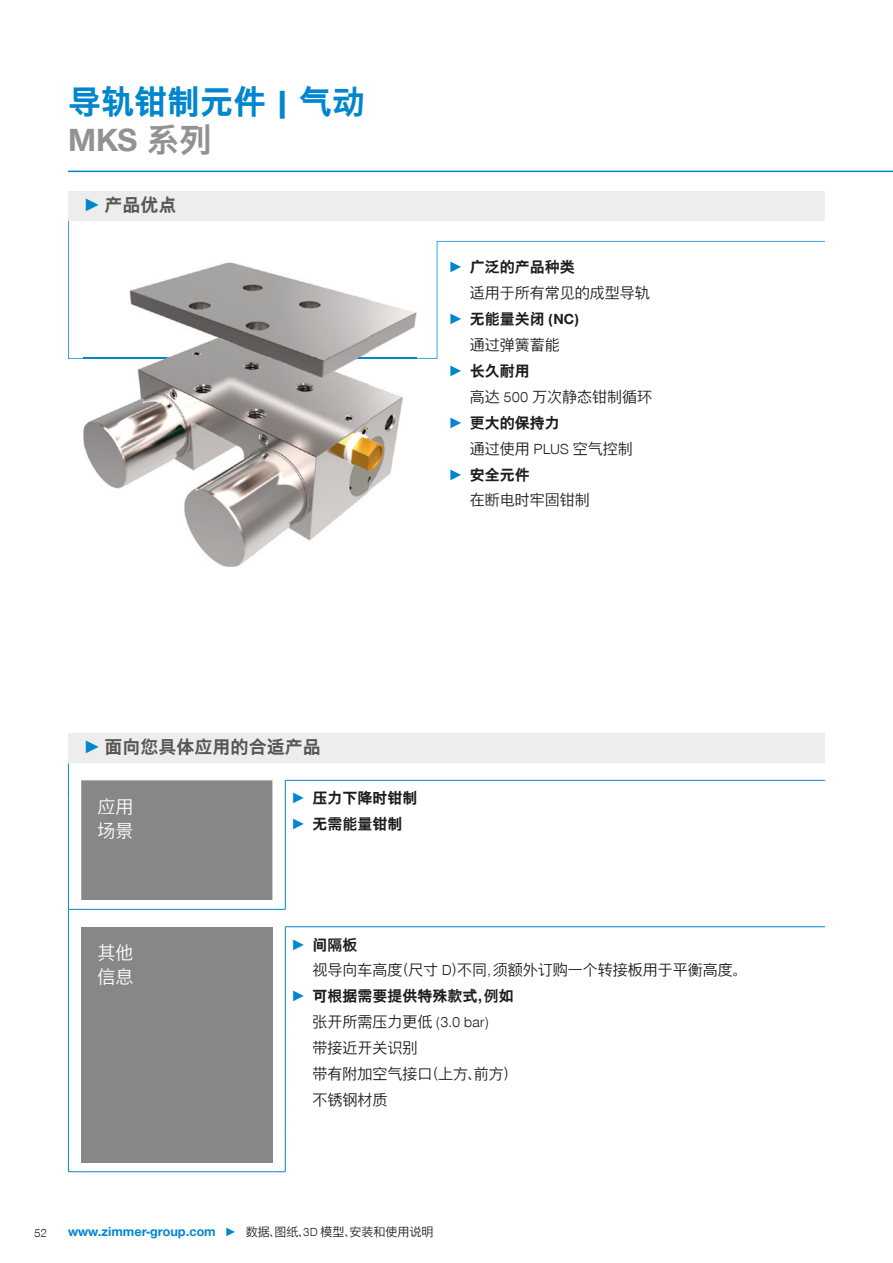
<style>
.page{position:relative;width:893px;height:1263px;background:#fff}
.page>*{position:absolute;margin:0;border:0;box-sizing:border-box;transform-origin:0 0}
.t1{font:700 33px "Zimmer Group Sans Global";color:#0086ce}
.t2{font:700 33px "Zimmer Group Sans Global";color:#939292}
.t3{font:700 18px "Zimmer Group Sans Global";color:#575756}
.t4{font:300 18px/24px "Zimmer Group Sans Global";color:#fff}
.t5{font:300 15px "Zimmer Group Sans Global";color:#1d1d1b}
.t6{font:700 15px/25.8px "Zimmer Group Sans Global";color:#1d1d1b}
.t7{font:700 13.5px "Zimmer Group Sans Global";color:#0086ce}
.t8{font:300 12px "Zimmer Group Sans Global";color:#1d1d1b}
.s1{font-family:"Zimmer Group Sans";color:#0086ce}
.s2{font-weight:300;font-size:12px}
.s3{font-weight:300;font-size:12px;color:#1d1d1b}
</style>
<div class="page">
<svg style="left:68px;top:221px;width:757px;height:138px"></svg>
<img style="left:83px;top:262px;width:333px;height:305px">
<img style="left:83px;top:358px;width:333px;height:1px">
<hr style="left:68px;top:171px;width:825px;height:1px;background:#0086ce">
<div style="left:68px;top:191px;width:757px;height:30px;background:#ededed"></div>
<div style="left:68px;top:733px;width:757px;height:30px;background:#ededed"></div>
<hr style="left:285px;top:780px;width:540px;height:1px;background:#0086ce">
<div style="left:81px;top:927px;width:191px;height:235px;background:#878787"></div>
<hr style="left:68px;top:993px;width:1px;height:36px;background:#0086ce">
<svg style="left:68px;top:1029px;width:13px;height:143px"></svg>
<hr style="left:81px;top:1171px;width:191px;height:1px;background:#0086ce">
<hr style="left:285px;top:926px;width:540px;height:1px;background:#0086ce">
<svg style="left:68px;top:763px;width:218px;height:230px"></svg>
<hr style="left:285px;top:993px;width:1px;height:36px;background:#0086ce">
<svg style="left:272px;top:1029px;width:14px;height:143px"></svg>
<h1 class="t1" style="left:68px;top:83px;width:299px">导轨钳制元件 | 气动</h1>
<h1 class="t2" style="left:68px;top:120px;width:146px">MKS 系列</h1>
<p class="t3" style="left:83px;top:194px;width:95px"><span class="s1">►</span> 产品优点</p>
<p class="t6" style="left:449px;top:254px;width:128px"><span class="s1">►</span> 广泛的产品种类</p>
<p class="t5" style="left:470px;top:284px;width:181px">适用于所有常见的成型导轨</p>
<p class="t6" style="left:449px;top:306px;width:132px"><span class="s1">►</span> 无能量关闭 (NC)</p>
<p class="t5" style="left:470px;top:336px;width:91px">通过弹簧蓄能</p>
<p class="t6" style="left:449px;top:358px;width:83px"><span class="s1">►</span> 长久耐用</p>
<p class="t5" style="left:470px;top:388px;width:184px">高达 500 万次静态钳制循环</p>
<p class="t6" style="left:449px;top:410px;width:113px"><span class="s1">►</span> 更大的保持力</p>
<p class="t5" style="left:470px;top:440px;width:164px">通过使用 PLUS 空气控制</p>
<p class="t6" style="left:449px;top:461px;width:83px"><span class="s1">►</span> 安全元件</p>
<p class="t5" style="left:470px;top:491px;width:121px">在断电时牢固钳制</p>
<p class="t3" style="left:83px;top:737px;width:239px"><span class="s1">►</span> 面向您具体应用的合适产品</p>
<p class="t4" style="left:97px;top:794px;width:37px">应用场景</p>
<p class="t6" style="left:291px;top:785px;width:128px"><span class="s1">►</span> 压力下降时钳制<span class="s1">►</span> 无需能量钳制</p>
<p class="t4" style="left:97px;top:941px;width:37px">其他信息</p>
<p class="t6" style="left:291px;top:931px;width:68px"><span class="s1">►</span> 间隔板</p>
<p class="t5" style="left:313px;top:961px;width:436px">视导向车高度（尺寸 D）不同，须额外订购一个转接板用于平衡高度。</p>
<p class="t6" style="left:291px;top:983px;width:224px"><span class="s1">►</span> 可根据需要提供特殊款式，例如</p>
<p class="t5" style="left:313px;top:1013px;width:178px">张开所需压力更低 (3.0 bar)</p>
<p class="t5" style="left:313px;top:1039px;width:106px">带接近开关识别</p>
<p class="t5" style="left:313px;top:1065px;width:207px">带有附加空气接口（上方、前方）</p>
<p class="t5" style="left:313px;top:1091px;width:76px">不锈钢材质</p>
<p class="t8" style="left:34px;top:1226px;width:15px">52</p>
<p class="t7" style="left:68px;top:1224px;width:367px">www.zimmer-group.com <span class="s2">►</span> <span class="s3">数据、图纸、3D 模型、安装和使用说明</span></p>
</div>
